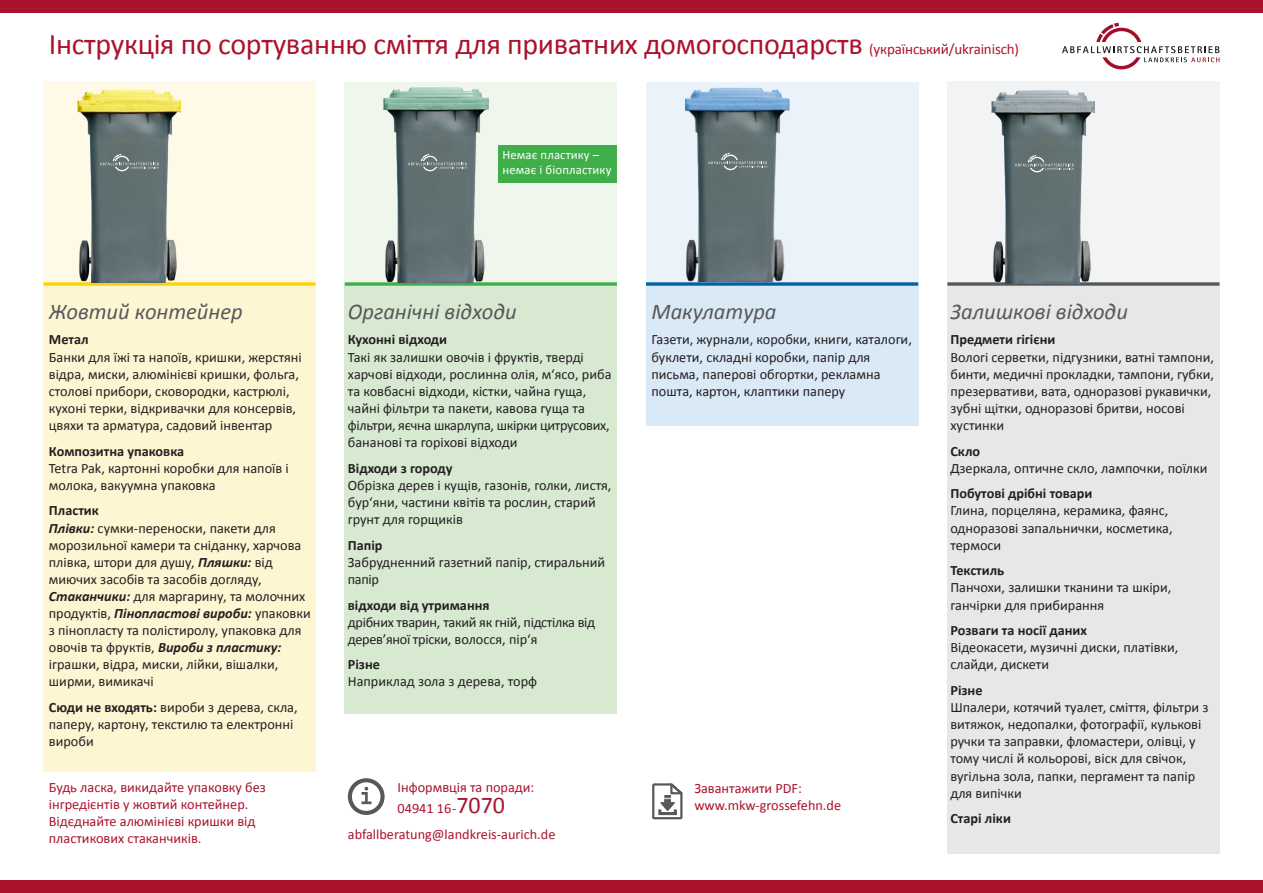
<style>
.page{position:relative;width:1263px;height:893px;background:#fff}
.page>*{position:absolute;margin:0;border:0;box-sizing:border-box;transform-origin:0 0}
.t1{font:30px "Calibri";letter-spacing:-.01em;color:#ab132d}
.t2{font:italic 22.5px "Calibri";color:#57585a}
.t3{font:14.25px/17.1px "Calibri";color:#231f20}
.t4{font:14.25px/17.1px "Calibri";color:#ab132d}
.t5{font:700 14.25px "Calibri";color:#231f20}
.t6{font:14.25px/17.1px "Calibri";letter-spacing:-.02em;color:#231f20}
.t7{font:12.75px/15px "Calibri";letter-spacing:.01em;color:#fff}
.s1{font-size:15px}
.s2{font-weight:700}
.s3{font-weight:700;font-style:italic}
.s4{font-size:24px}
</style>
<div class="page">
<div style="left:43px;top:81px;width:273px;height:203px;background:#fefae7"></div>
<div style="left:43px;top:285px;width:273px;height:486px;background:#fef5d2"></div>
<svg style="left:43px;top:282px;width:273px;height:4px"></svg>
<img style="left:78px;top:90px;width:103px;height:192px">
<svg style="left:100px;top:154px;width:59px;height:17px"></svg>
<div style="left:646px;top:82px;width:272px;height:203px;background:#eaf2fa"></div>
<div style="left:646px;top:284px;width:272px;height:141px;background:#d9e9f6"></div>
<svg style="left:646px;top:282px;width:272px;height:4px"></svg>
<img style="left:684px;top:87px;width:106px;height:195px">
<svg style="left:708px;top:153px;width:59px;height:17px"></svg>
<svg style="left:652px;top:783px;width:31px;height:37px"></svg>
<div style="left:345px;top:83px;width:272px;height:201px;background:#eff6ec"></div>
<div style="left:345px;top:284px;width:272px;height:429px;background:#d8e9d2"></div>
<svg style="left:345px;top:282px;width:272px;height:4px"></svg>
<img style="left:383px;top:87px;width:105px;height:195px">
<svg style="left:408px;top:154px;width:59px;height:17px"></svg>
<div style="left:498px;top:146px;width:119px;height:37px;background:#40ae49"></div>
<div style="left:947px;top:82px;width:272px;height:202px;background:#f2f3f4"></div>
<div style="left:947px;top:283px;width:272px;height:571px;background:#e6e7e9"></div>
<svg style="left:947px;top:282px;width:272px;height:4px"></svg>
<img style="left:991px;top:91px;width:104px;height:192px">
<svg style="left:1015px;top:155px;width:59px;height:17px"></svg>
<div style="left:0;top:880px;width:1263px;height:13px;background:#ab132d"></div>
<div style="left:0;top:0;width:1263px;height:13px;background:#ab132d"></div>
<svg style="left:1062px;top:23px;width:157px;height:46px"></svg>
<svg style="left:348px;top:778px;width:34px;height:37px"></svg>
<svg style="left:361px;top:787px;width:10px;height:17px"></svg>
<div style="left:348px;top:778px;width:37px;height:37px;border:4px solid #57585a;border-radius:50%"></div>
<h1 class="t1" style="left:49px;top:26px;width:972px">Інструкція по сортуванню сміття для приватних домогосподарств <span class="s1">(український/ukrainisch)</span></h1>
<p class="t7" style="left:502px;top:147px;width:111px">Немає пластику – немає і біопластику</p>
<h2 class="t2" style="left:49px;top:297px;width:195px">Жовтий контейнер</h2>
<p class="t5" style="left:49px;top:331px;width:41px">Метал</p>
<p class="t3" style="left:49px;top:348px;width:254px">Банки для їжі та напоїв, кришки, жерстяні відра, миски, алюмінієві кришки, фольга, столові прибори, сковородки, кастрюлі, кухоні терки, відкривачки для консервів, цвяхи та арматура, садовий інвентар</p>
<p class="t5" style="left:49px;top:442px;width:137px">Композитна упаковка</p>
<p class="t3" style="left:49px;top:459px;width:241px">Tetra Pak, картонні коробки для напоїв і молока, вакуумна упаковка</p>
<p class="t3" style="left:49px;top:501px;width:263px"><span class="s2">Пластик<br></span><span class="s3">Плівки:</span> сумки-переноски, пакети для морозильної камери та сніданку, харчова плівка, штори для душу, <span class="s3">Пляшки:</span> від миючих засобів та засобів догляду, <span class="s3">Стаканчики:</span> для маргарину, та молочних продуктів, <span class="s3">Пінопластові вироби:</span> упаковки з пінопласту та полістиролу, упаковка для овочів та фруктів, <span class="s3">Вироби з пластику: </span>іграшки, відра, миски, лійки, вішалки, ширми, вимикачі</p>
<p class="t3" style="left:49px;top:698px;width:250px"><span class="s2">Сюди не входять:</span> вироби з дерева, скла, паперу, картону, текстилю та електронні вироби</p>
<p class="t4" style="left:49px;top:778px;width:218px">Будь ласка, викидайте упаковку без інгредієнтів у жовтий контейнер.<br>Відєднайте алюмінієві кришки від пластикових стаканчиків.</p>
<h2 class="t2" style="left:348px;top:297px;width:170px">Oрганічні відходи</h2>
<p class="t5" style="left:348px;top:331px;width:101px">Кухонні відходи</p>
<p class="t3" style="left:348px;top:348px;width:265px">Такі як залишки овочів і фруктів, тверді харчові відходи, рослинна олія, м‘ясо, риба та ковбасні відходи, кістки, чайна гуща, чайні фільтри та пакети, кавова гуща та фільтри, яєчна шкарлупа, шкірки цитрусових, бананові та горіхові відходи</p>
<p class="t5" style="left:348px;top:459px;width:106px">Відходи з городу</p>
<p class="t3" style="left:348px;top:476px;width:265px">Обрізка дерев і кущів, газонів, голки, листя, бур‘яни, частини квітів та рослин, старий грунт для горщиків</p>
<p class="t5" style="left:348px;top:536px;width:36px">Папір</p>
<p class="t3" style="left:348px;top:553px;width:259px">Забрудненний газетний папір, стиральний папір</p>
<p class="t5" style="left:348px;top:596px;width:143px">відходи від утримання</p>
<p class="t6" style="left:348px;top:613px;width:249px">дрібних тварин, такий як гній, підстілка від дерев’яної тріски, волосся, пір‘я</p>
<p class="t5" style="left:348px;top:656px;width:34px">Різне</p>
<p class="t3" style="left:348px;top:672px;width:191px">Наприклад зола з дерева, торф</p>
<p class="t4" style="left:398px;top:776px;width:138px;line-height:21px">Інформвція та поради:<br>04941 16-<span class="s4">7070</span></p>
<p class="t4" style="left:348px;top:825px;width:209px">abfallberatung@landkreis-aurich.de</p>
<h2 class="t2" style="left:651px;top:297px;width:127px">Макулатура</h2>
<p class="t3" style="left:651px;top:330px;width:262px">Газети, журнали, коробки, книги, каталоги, буклети, складні коробки, папір для письма, паперові обгортки, рекламна пошта, картон, клаптики паперу</p>
<p class="t4" style="left:694px;top:779px;width:148px">Завантажити PDF: www.mkw-grossefehn.de</p>
<h2 class="t2" style="left:950px;top:297px;width:179px">Залишкові відходи</h2>
<p class="t5" style="left:950px;top:331px;width:106px">Предмети гігієни</p>
<p class="t3" style="left:950px;top:348px;width:265px">Вологі серветки, підгузники, ватні тампони, бинти, медичні прокладки, тампони, губки, презервативи, вата, одноразові рукавички, зубні щітки, одноразові бритви, носові хустинки</p>
<p class="t5" style="left:950px;top:442px;width:31px">Скло</p>
<p class="t3" style="left:950px;top:459px;width:259px">Дзеркала, оптичне скло, лампочки, поїлки</p>
<p class="t5" style="left:950px;top:485px;width:143px">Побутові дрібні товари</p>
<p class="t3" style="left:950px;top:501px;width:224px">Глина, порцеляна, керамика, фаянс, одноразові запальнички, косметика, термоси</p>
<p class="t5" style="left:950px;top:562px;width:55px">Текстиль</p>
<p class="t3" style="left:950px;top:578px;width:222px">Панчохи, залишки тканини та шкіри, ганчірки для прибирання</p>
<p class="t5" style="left:950px;top:622px;width:138px">Розваги та носії даних</p>
<p class="t3" style="left:950px;top:638px;width:229px">Відеокасети, музичні диски, платівки, слайди, дискети</p>
<p class="t5" style="left:950px;top:681px;width:34px">Різне</p>
<p class="t3" style="left:950px;top:698px;width:260px">Шпалери, котячий туалет, сміття, фільтри з витяжок, недопалки, фотографії, кулькові ручки та заправки, фломастери, олівці, у тому числі й кольорові, віск для свічок, вугільна зола, папки, пергамент та папір для випічки</p>
<p class="t5" style="left:950px;top:810px;width:62px">Старі ліки</p>
</div>
